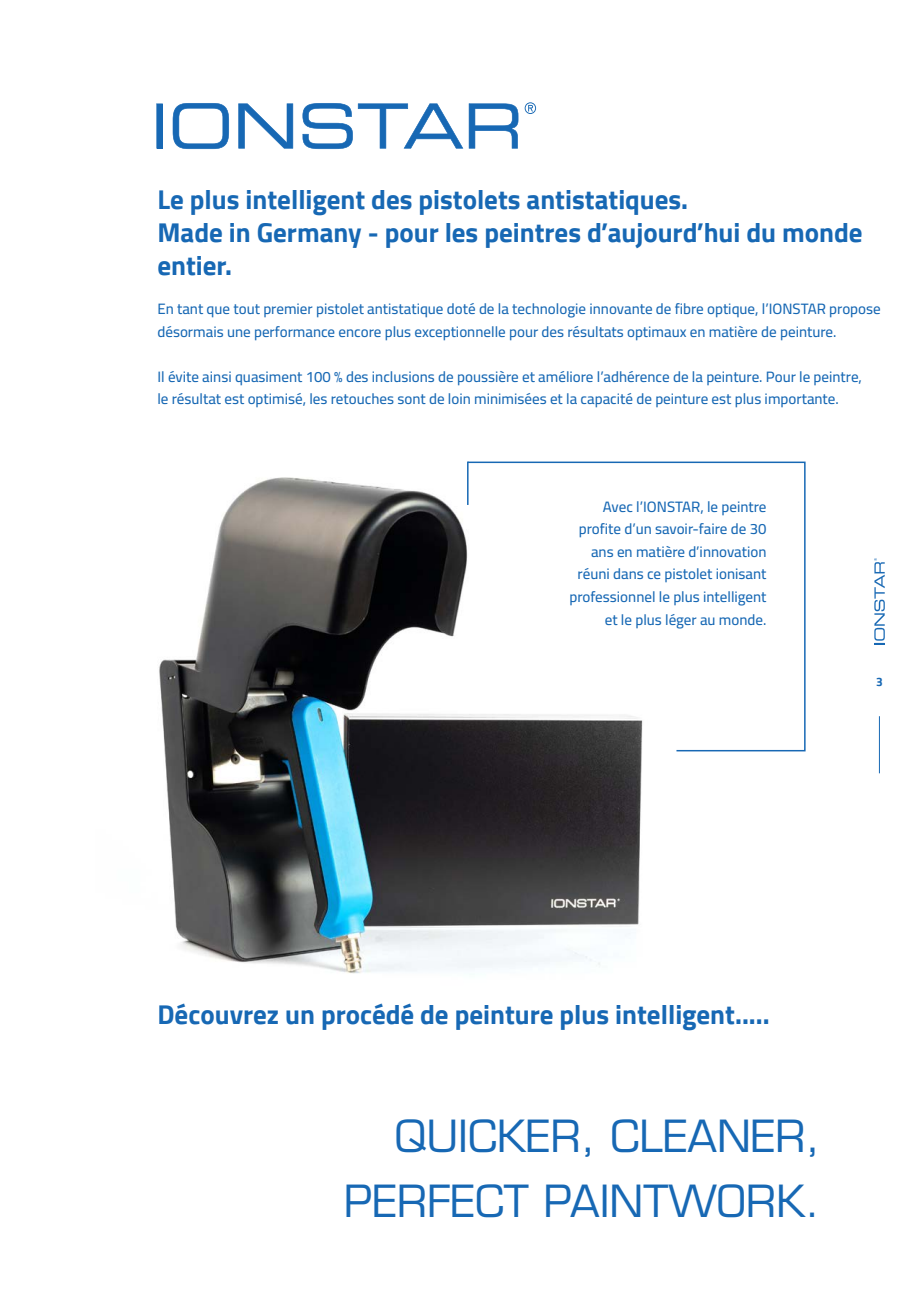
<style>
.page{position:relative;width:919px;height:1289px;background:#fff}
.page>*{position:absolute;margin:0;border:0;box-sizing:border-box;transform-origin:0 0}
.t1{font:43.2px/64.8px "Eurostile";color:#1768b4;text-align:right}
.t2{font:700 27px/33px "Cairo";color:#1768b4}
.t3{font:500 15px/22.5px "Cairo";color:#1768b4}
.t4{font:700 12px "Cairo";color:#1768b4}
</style>
<div class="page">
<hr style="left:879px;top:716px;width:1px;height:57px;background:#1768b4">
<img style="left:159px;top:477px;width:483px;height:497px">
<svg style="left:466px;top:461px;width:340px;height:291px"></svg>
<hr style="left:467px;top:461px;width:1px;height:44px;background:#1768b4">
<svg style="left:524px;top:102px;width:12px;height:12px"></svg>
<svg style="left:156px;top:103px;width:7px;height:45px"></svg>
<svg style="left:173px;top:103px;width:56px;height:46px"></svg>
<svg style="left:238px;top:103px;width:55px;height:45px"></svg>
<svg style="left:302px;top:103px;width:216px;height:46px"></svg>
<svg style="left:874px;top:558px;width:10px;height:86px"></svg>
<h2 class="t2" style="left:157px;top:183px;width:706px">Le plus intelligent des pistolets antistatiques.<br>Made in Germany - pour les peintres d’aujourd’hui du monde entier.</h2>
<p class="t3" style="left:157px;top:298px;width:724px">En tant que tout premier pistolet antistatique doté de la technologie innovante de fibre optique, l’IONSTAR propose désormais une performance encore plus exceptionnelle pour des résultats optimaux en matière de peinture.</p>
<p class="t3" style="left:157px;top:365px;width:706px">Il évite ainsi quasiment 100 % des inclusions de poussière et améliore l’adhérence de la peinture. Pour le peintre, le résultat est optimisé, les retouches sont de loin minimisées et la capacité de peinture est plus importante.</p>
<p class="t3" style="left:569px;top:496px;width:198px;text-align:right">Avec l’IONSTAR, le peintre profite d’un savoir-faire de 30 ans en matière d’innovation réuni dans ce pistolet ionisant professionnel le plus intelligent et le plus léger au monde.</p>
<p class="t4" style="left:876px;top:674px;width:8px">3</p>
<h2 class="t2" style="left:157px;top:997px;width:613px">Découvrez un procédé de peinture plus intelligent.....</h2>
<h1 class="t1" style="left:344px;top:1103px;width:478px">QUICKER, CLEANER,<br>PERFECT PAINTWORK.</h1>
</div>
